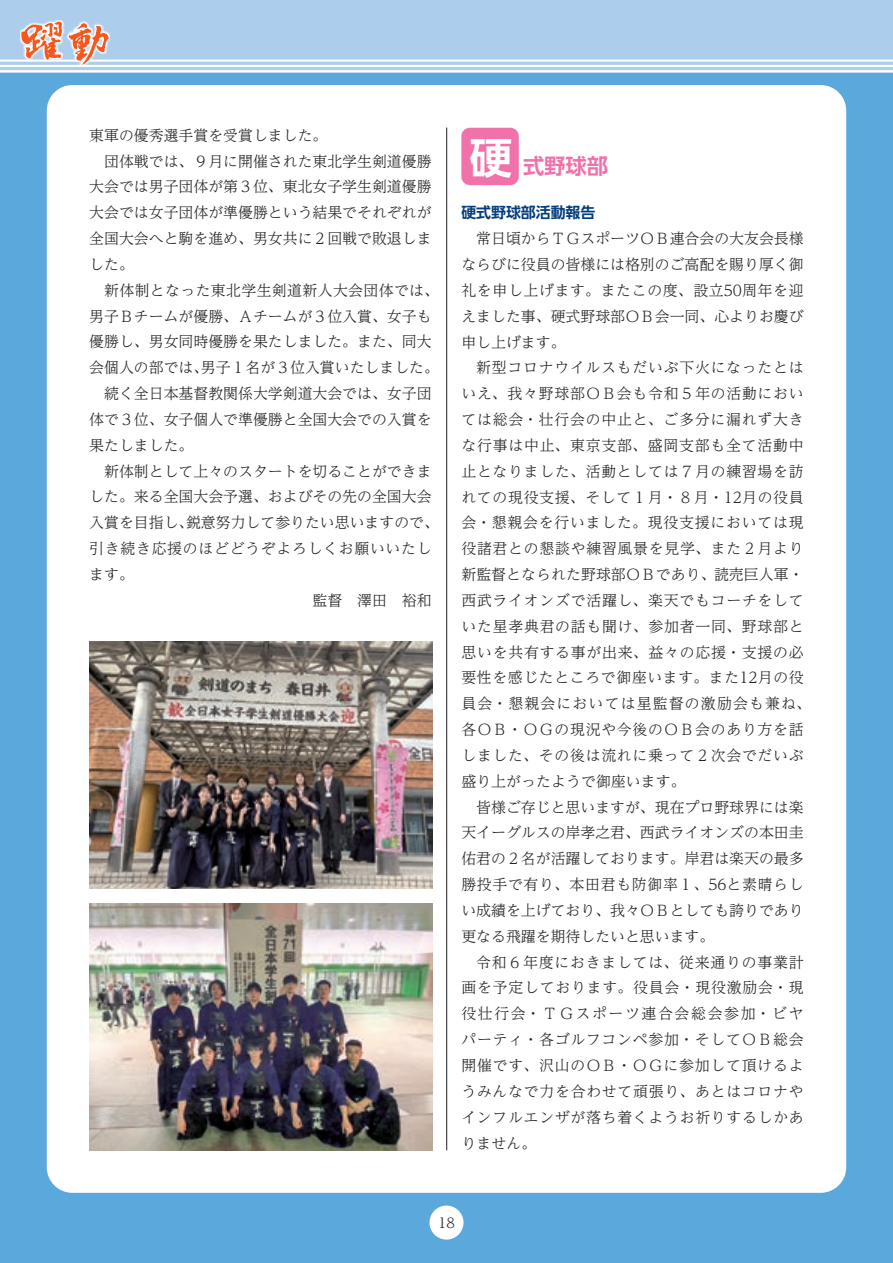
<style>
.page{position:relative;width:893px;height:1263px;background:#5ba8dc}
.page>*{position:absolute;margin:0;border:0;box-sizing:border-box;transform-origin:0 0}
.t1{font:700 21.3px "UD Shin Go Pro De";color:#f171ab}
.t2{font:300 14.85px/25.8px "UD Reimin Pro";letter-spacing:.025em;color:#231f20;text-align:justify}
.t3{font:300 14.85px/25.8px "UD Reimin Pro";letter-spacing:.05em;color:#231f20}
.t4{font:300 14.85px "UD Reimin Pro";color:#231f20}
.t5{font:700 14.85px "UD Shin Go Pro De";color:#013c7b}
.t6{font:300 13.8px "UD Reimin Pro";color:#231f20}
.s1{font-size:42.45px;color:#fff}
</style>
<div class="page">
<div style="left:0;top:0;width:893px;height:72px;background:#accdeb"></div>
<hr style="left:0;top:60px;width:893px;height:2px;background:#fff">
<hr style="left:0;top:65px;width:893px;height:2px;background:#fff">
<hr style="left:0;top:70px;width:893px;height:2px;background:#fff">
<svg style="left:20px;top:20px;width:90px;height:45px"></svg>
<img style="left:21px;top:21px;width:87px;height:44px">
<div style="left:47px;top:85px;width:799px;height:1108px;background:#fff;border-radius:26px"></div>
<div style="left:429px;top:1205px;width:34px;height:34px;background:#fff;border-radius:50%"></div>
<hr style="left:446px;top:128px;width:1px;height:1022px;background:#231f20">
<div style="left:461px;top:128px;width:58px;height:57px;background:#f171ab;border-radius:9px"></div>
<img style="left:90px;top:642px;width:342px;height:246px">
<img style="left:90px;top:904px;width:342px;height:246px">
<p class="t4" style="left:89px;top:123px;width:240px">東軍の優秀選手賞を受賞しました。</p>
<p class="t4" style="left:104px;top:149px;width:329px">団体戦では、９月に開催された東北学生剣道優勝</p>
<p class="t4" style="left:89px;top:175px;width:344px">大会では男子団体が第３位、東北女子学生剣道優勝</p>
<p class="t4" style="left:89px;top:200px;width:344px">大会では女子団体が準優勝という結果でそれぞれが</p>
<p class="t4" style="left:89px;top:226px;width:344px">全国大会へと駒を進め、男女共に２回戦で敗退しま</p>
<p class="t2" style="left:89px;top:251px;width:46px">した。</p>
<p class="t2" style="left:104px;top:277px;width:336px">新体制となった東北学生剣道新人大会団体では、</p>
<p class="t4" style="left:89px;top:304px;width:344px">男子Ｂチームが優勝、Ａチームが３位入賞、女子も</p>
<p class="t4" style="left:89px;top:330px;width:344px">優勝し、男女同時優勝を果たしました。また、同大</p>
<p class="t4" style="left:89px;top:355px;width:351px">会個人の部では、男子１名が３位入賞いたしました。</p>
<p class="t4" style="left:104px;top:381px;width:329px">続く全日本基督教関係大学剣道大会では、女子団</p>
<p class="t4" style="left:89px;top:407px;width:344px">体で３位、女子個人で準優勝と全国大会での入賞を</p>
<p class="t2" style="left:89px;top:432px;width:106px">果たしました。</p>
<p class="t4" style="left:104px;top:459px;width:329px">新体制として上々のスタートを切ることができま</p>
<p class="t4" style="left:89px;top:485px;width:344px">した。来る全国大会予選、およびその先の全国大会</p>
<p class="t4" style="left:89px;top:510px;width:351px">入賞を目指し、鋭意努力して参りたい思いますので、</p>
<p class="t3" style="left:89px;top:535px;width:344px">引き続き応援のほどどうぞよろしくお願いいたし</p>
<p class="t2" style="left:89px;top:561px;width:46px">ます。</p>
<p class="t2" style="left:313px;top:587px;width:121px">監督　澤田　裕和</p>
<h1 class="t1" style="left:470px;top:148px;width:140px"><span class="s1">硬</span>式野球部</h1>
<p class="t5" style="left:461px;top:201px;width:135px">硬式野球部活動報告</p>
<p class="t2" style="left:461px;top:225px;width:344px;text-indent:15px">常日頃からＴＧスポーツＯＢ連合会の大友会長様ならびに役員の皆様には格別のご高配を賜り厚く御礼を申し上げます。またこの度、設立50周年を迎えました事、硬式野球部ＯＢ会一同、心よりお慶び申し上げます。</p>
<p class="t3" style="left:461px;top:354px;width:351px;text-indent:15px">新型コロナウイルスもだいぶ下火になったとはいえ、我々野球部ＯＢ会も令和５年の活動においては総会・壮行会の中止と、ご多分に漏れず大きな行事は中止、東京支部、盛岡支部も全て活動中止となりました、活動としては７月の練習場を訪れての現役支援、そして１月・８月・12月の役員会・懇親会を行いました。現役支援においては現役諸君との懇談や練習風景を見学、また２月より新監督となられた野球部ＯＢであり、読売巨人軍・西武ライオンズで活躍し、楽天でもコーチをしていた星孝典君の話も聞け、参加者一同、野球部と思いを共有する事が出来、益々の応援・支援の必要性を感じたところで御座います。また12月の役員会・懇親会においては星監督の激励会も兼ね、各ＯＢ・ＯＧの現況や今後のＯＢ会のあり方を話しました、その後は流れに乗って２次会でだいぶ盛り上がったようで御座います。</p>
<p class="t2" style="left:461px;top:793px;width:344px;text-indent:15px">皆様ご存じと思いますが、現在プロ野球界には楽天イーグルスの岸孝之君、西武ライオンズの本田圭佑君の２名が活躍しております。岸君は楽天の最多勝投手で有り、本田君も防御率１、56と素晴らしい成績を上げており、我々ＯＢとしても誇りであり更なる飛躍を期待したいと思います。</p>
<p class="t2" style="left:461px;top:948px;width:344px;text-indent:15px">令和６年度におきましては、従来通りの事業計画を予定しております。役員会・現役激励会・現役壮行会・ＴＧスポーツ連合会総会参加・ビヤパーティ・各ゴルフコンペ参加・そしてＯＢ総会開催です、沢山のＯＢ・ＯＧに参加して頂けるようみんなで力を合わせて頑張り、あとはコロナやインフルエンザが落ち着くようお祈りするしかありません。</p>
<p class="t6" style="left:438px;top:1212px;width:18px">18</p>
</div>
